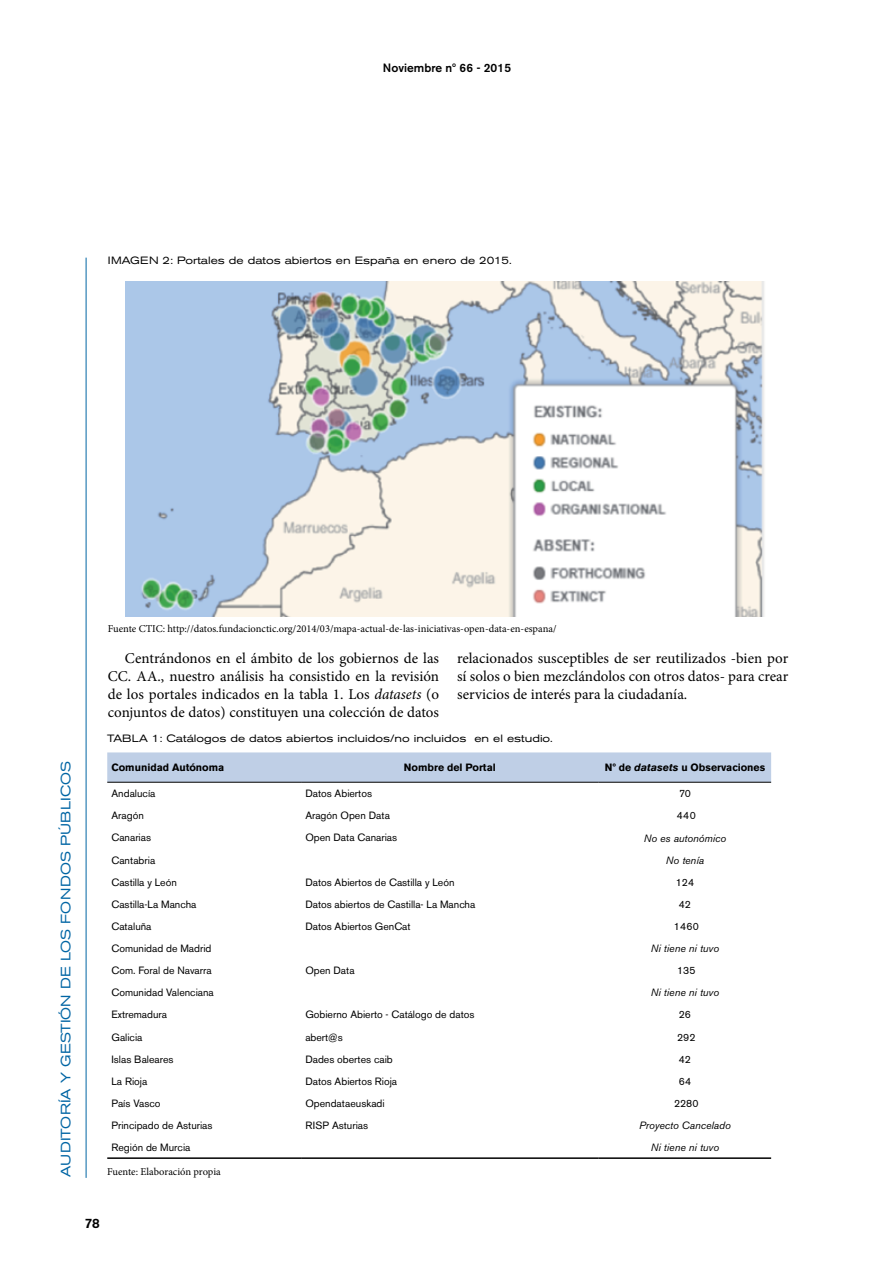
<style>
.page{position:relative;width:893px;height:1263px;background:#fff}
.page>*{position:absolute;margin:0;border:0;box-sizing:border-box;transform-origin:0 0}
.t1{font:15px/18px "Minion Pro";color:#000;text-align:justify}
.t2{font:expanded 13.5px "Akzidenz Grotesk BE";letter-spacing:.02em;color:#0065a4}
.t3{font:500 13.5px "Akzidenz Grotesk BE";color:#000}
.t4{font:500 12px "Akzidenz Grotesk BE";color:#000}
.t5{font:10.5px "Akzidenz Grotesk BE";color:#000}
.t6{font:10.5px "Minion Pro";color:#000}
.t7{font:expanded 10.5px "Akzidenz Grotesk BE";color:#000}
.t8{font:italic 10.5px "Akzidenz Grotesk BE";color:#000}
.t9{font:700 10.5px "Akzidenz Grotesk BE";color:#000}
.s1{font-style:italic}
</style>
<div class="page">
<hr style="left:86px;top:258px;width:1px;height:920px;background:#0065a4">
<img style="left:125px;top:281px;width:639px;height:335px">
<svg style="left:107px;top:752px;width:664px;height:30px;background:#becde4"></svg>
<hr style="left:107px;top:782px;width:194px;height:1px;background:#000">
<hr style="left:301px;top:782px;width:298px;height:1px;background:#000">
<hr style="left:599px;top:782px;width:172px;height:1px;background:#000">
<hr style="left:107px;top:1157px;width:194px;height:2px;background:#000">
<hr style="left:301px;top:1157px;width:298px;height:2px;background:#000">
<hr style="left:599px;top:1157px;width:172px;height:2px;background:#000">
<p class="t4" style="left:383px;top:61px;width:130px">Noviembre nº 66 - 2015</p>
<p class="t7" style="left:108px;top:254px;width:405px">IMAGEN 2: Portales de datos abiertos en España en enero de 2015.</p>
<p class="t2" style="left:58px;top:1177px;width:418px;rotate:-90deg">AUDITORÍA Y GESTIÓN DE LOS FONDOS PÚBLICOS</p>
<p class="t6" style="left:108px;top:622px;width:450px">Fuente CTIC: http://datos.fundacionctic.org/2014/03/mapa-actual-de-las-iniciativas-open-data-en-espana/</p>
<h1 class="t1" style="left:108px;top:649px;width:333px;text-indent:17px">Centrándonos en el ámbito de los gobiernos de las CC. AA., nuestro análisis ha consistido en la revisión de los portales indicados en la tabla 1. Los <span class="s1">datasets</span> (o conjuntos de datos) constituyen una colección de datos</h1>
<h1 class="t1" style="left:457px;top:649px;width:333px">relacionados susceptibles de ser reutilizados -bien por sí solos o bien mezclándolos con otros datos- para crear servicios de interés para la ciudadanía.</h1>
<p class="t7" style="left:107px;top:732px;width:447px">TABLA 1: Catálogos de datos abiertos incluidos/no incluidos en el estudio.</p>
<p class="t9" style="left:112px;top:761px;width:114px">Comunidad Autónoma</p>
<p class="t9" style="left:404px;top:761px;width:93px">Nombre del Portal</p>
<p class="t9" style="left:605px;top:761px;width:162px">Nº de <span class="s1">datasets</span> u Observaciones</p>
<p class="t5" style="left:112px;top:787px;width:45px">Andalucía</p>
<p class="t5" style="left:305px;top:787px;width:68px">Datos Abiertos</p>
<p class="t5" style="left:679px;top:787px;width:13px">70</p>
<p class="t5" style="left:112px;top:809px;width:34px">Aragón</p>
<p class="t5" style="left:305px;top:809px;width:86px">Aragón Open Data</p>
<p class="t5" style="left:677px;top:809px;width:20px">440</p>
<p class="t5" style="left:112px;top:831px;width:41px">Canarias</p>
<p class="t5" style="left:305px;top:831px;width:93px">Open Data Canarias</p>
<p class="t8" style="left:644px;top:832px;width:84px">No es autonómico</p>
<p class="t5" style="left:112px;top:854px;width:45px">Cantabria</p>
<p class="t8" style="left:666px;top:854px;width:40px">No tenía</p>
<p class="t5" style="left:112px;top:876px;width:67px">Castilla y León</p>
<p class="t5" style="left:305px;top:876px;width:151px">Datos Abiertos de Castilla y León</p>
<p class="t5" style="left:676px;top:876px;width:20px">124</p>
<p class="t5" style="left:112px;top:898px;width:86px">Castilla-La Mancha</p>
<p class="t5" style="left:305px;top:898px;width:171px">Datos abiertos de Castilla- La Mancha</p>
<p class="t5" style="left:679px;top:898px;width:14px">42</p>
<p class="t5" style="left:112px;top:920px;width:42px">Cataluña</p>
<p class="t5" style="left:305px;top:920px;width:107px">Datos Abiertos GenCat</p>
<p class="t5" style="left:674px;top:920px;width:26px">1460</p>
<p class="t5" style="left:112px;top:942px;width:101px">Comunidad de Madrid</p>
<p class="t8" style="left:651px;top:942px;width:70px">Ni tiene ni tuvo</p>
<p class="t5" style="left:112px;top:964px;width:102px">Com. Foral de Navarra</p>
<p class="t5" style="left:305px;top:964px;width:51px">Open Data</p>
<p class="t5" style="left:677px;top:964px;width:20px">135</p>
<p class="t5" style="left:112px;top:986px;width:104px">Comunidad Valenciana</p>
<p class="t8" style="left:651px;top:986px;width:70px">Ni tiene ni tuvo</p>
<p class="t5" style="left:112px;top:1008px;width:57px">Extremadura</p>
<p class="t5" style="left:305px;top:1008px;width:171px">Gobierno Abierto - Catálogo de datos</p>
<p class="t5" style="left:679px;top:1008px;width:14px">26</p>
<p class="t5" style="left:112px;top:1030px;width:33px">Galicia</p>
<p class="t5" style="left:305px;top:1030px;width:39px">abert@s</p>
<p class="t5" style="left:677px;top:1030px;width:20px">292</p>
<p class="t5" style="left:112px;top:1053px;width:64px">Islas Baleares</p>
<p class="t5" style="left:305px;top:1053px;width:89px">Dades obertes caib</p>
<p class="t5" style="left:679px;top:1053px;width:14px">42</p>
<p class="t5" style="left:112px;top:1075px;width:37px">La Rioja</p>
<p class="t5" style="left:305px;top:1075px;width:93px">Datos Abiertos Rioja</p>
<p class="t5" style="left:679px;top:1075px;width:14px">64</p>
<p class="t5" style="left:112px;top:1097px;width:51px">País Vasco</p>
<p class="t5" style="left:305px;top:1097px;width:81px">Opendataeuskadi</p>
<p class="t5" style="left:674px;top:1097px;width:26px">2280</p>
<p class="t5" style="left:112px;top:1119px;width:103px">Principado de Asturias</p>
<p class="t5" style="left:305px;top:1119px;width:64px">RISP Asturias</p>
<p class="t8" style="left:639px;top:1119px;width:93px">Proyecto Cancelado</p>
<p class="t5" style="left:112px;top:1141px;width:80px">Región de Murcia</p>
<p class="t8" style="left:651px;top:1141px;width:70px">Ni tiene ni tuvo</p>
<p class="t6" style="left:107px;top:1164px;width:115px">Fuente: Elaboración propia</p>
<p class="t3" style="left:85px;top:1215px;width:16px">78</p>
</div>
